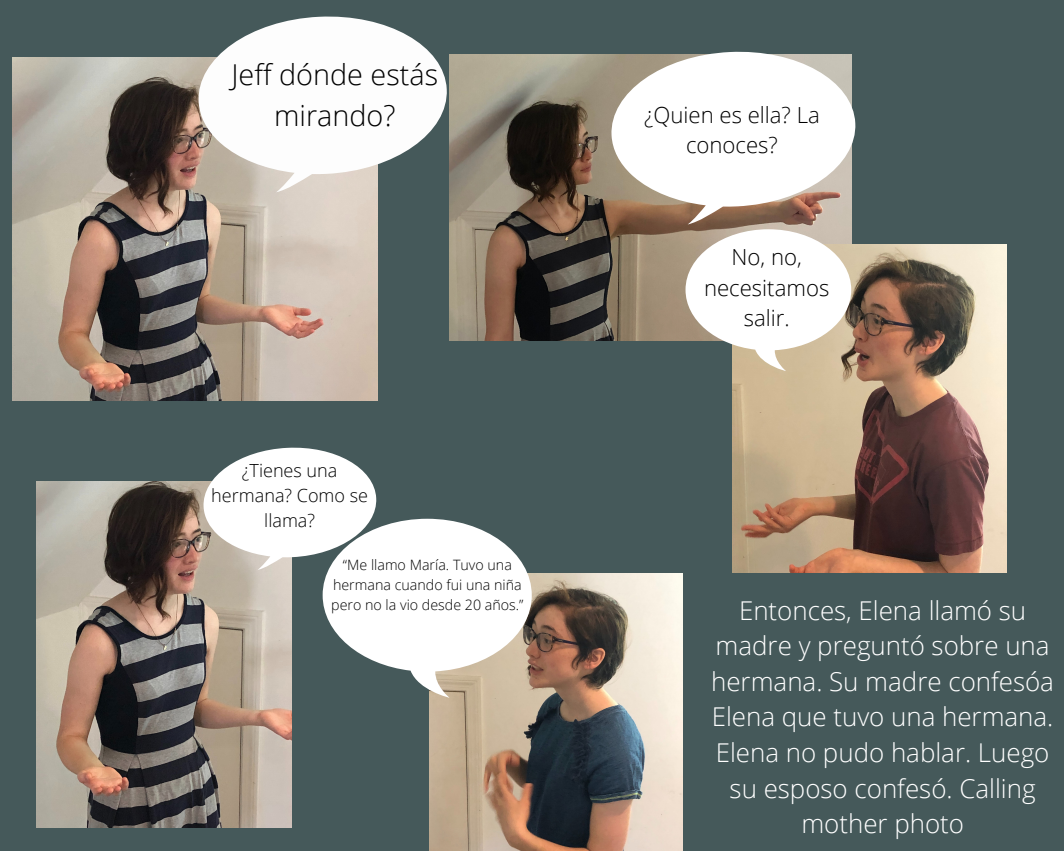
<style>
.page{position:relative;width:1064px;height:851px;background:#fff}
.page>*{position:absolute;margin:0;border:0;box-sizing:border-box;transform-origin:0 0}
.t1{font:300 28.8px/40.2px "Open Sans";color:#000;text-align:center}
.t2{font:300 25.95px/35.5px "Open Sans";color:#fff;text-align:center}
.t3{font:300 22.2px/30.5px "Open Sans";color:#000;text-align:center}
.t4{font:300 18px/24.8px "Open Sans";color:#000;text-align:center}
.t5{font:300 14.25px/19.8px "Open Sans";color:#000;text-align:center}
</style>
<div class="page">
<div style="left:0;top:0;width:1063px;height:850px;background:#45595a"></div>
<img style="left:13px;top:58px;width:365px;height:342px">
<svg style="left:196px;top:16px;width:251px;height:176px;fill:#fdfdfd"></svg>
<img style="left:449px;top:54px;width:402px;height:286px">
<svg style="left:609px;top:51px;width:247px;height:173px;fill:#fff"></svg>
<img style="left:732px;top:244px;width:273px;height:328px">
<svg style="left:685px;top:229px;width:166px;height:142px"></svg>
<img style="left:36px;top:481px;width:255px;height:346px">
<svg style="left:202px;top:447px;width:175px;height:123px"></svg>
<img style="left:429px;top:573px;width:252px;height:277px">
<svg style="left:322px;top:518px;width:209px;height:179px;fill:#fff"></svg>
<p class="t1" style="left:231px;top:54px;width:208px">Jeff dónde estás mirando?</p>
<p class="t4" style="left:211px;top:458px;width:158px">¿Tienes una hermana? Como se llama?</p>
<p class="t5" style="left:331px;top:555px;width:194px">“Me llamo María. Tuvo una hermana cuando fui una niña pero no la vio desde 20 años.”</p>
<p class="t3" style="left:644px;top:99px;width:177px">¿Quien es ella? La conoces?</p>
<p class="t3" style="left:703px;top:241px;width:127px">No, no, necesitamos salir.</p>
<p class="t2" style="left:711px;top:592px;width:344px">Entonces, Elena llamó su madre y preguntó sobre una hermana. Su madre confesóa<br>Elena que tuvo una hermana.<br>Elena no pudo hablar. Luego su esposo confesó. Calling mother photo</p>
</div>
